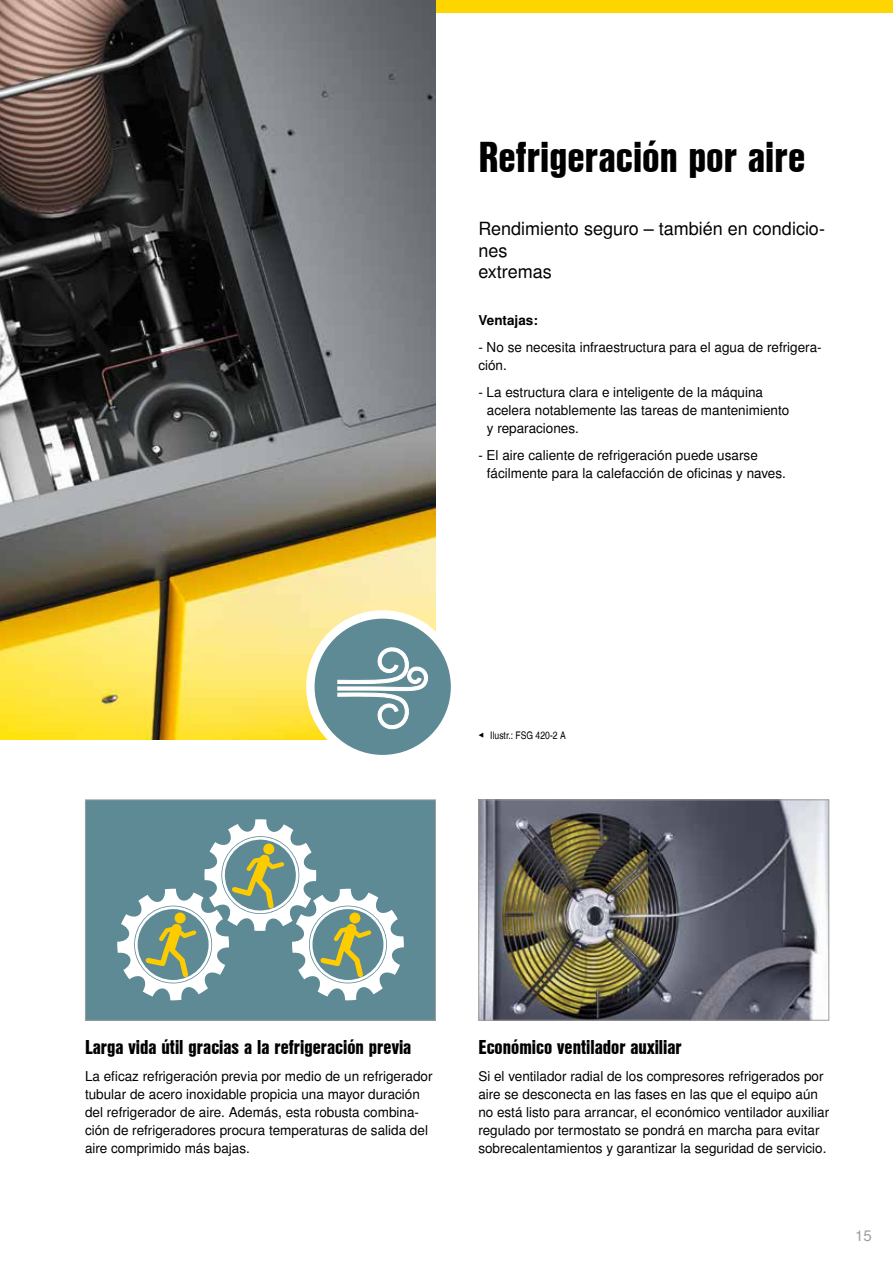
<style>
.page{position:relative;width:893px;height:1263px;background:#fff}
.page>*{position:absolute;margin:0;border:0;box-sizing:border-box;transform-origin:0 0}
.t1{font:42px "Nimbus San L Bla Con";color:#000}
.t2{font:19.5px "Nimbus San L Bla Con";color:#000}
.t3{font:18px/21.6px "Nimbus San L";color:#000}
.t4{font:15px "Nimbus San L";color:#9d9d9c}
.t5{font:13.5px/18px "Nimbus San L";color:#000}
.t6{font:700 13.5px "Nimbus San L";color:#000}
.t7{font:10.5px "Nimbus San L Reg Con";color:#000}
.s1{font-family:"Nimbus San L";font-weight:900}
</style>
<div class="page">
<div style="left:436px;top:0;width:457px;height:13px;background:#ffd500"></div>
<img style="left:0;top:0;width:436px;height:740px">
<img style="left:480px;top:801px;width:347px;height:217px">
<div style="left:478px;top:799px;width:351px;height:221px;border:1px solid #9d9d9c"></div>
<div style="left:85px;top:800px;width:350px;height:220px;background:#5e8a95"></div>
<svg style="left:117px;top:819px;width:287px;height:181px"></svg>
<div style="left:349px;top:912px;width:11px;height:11px;background:#fc0;border-radius:50%"></div>
<div style="left:85px;top:799px;width:351px;height:221px;border:1px solid #9d9d9c"></div>
<svg style="left:306px;top:610px;width:145px;height:145px"></svg>
<h1 class="t1" style="left:478px;top:126px;width:329px">Refrigeración por aire</h1>
<h3 class="t3" style="left:478px;top:218px;width:348px">Rendimiento seguro – también en condicio&shy;nes<br>extremas</h3>
<p class="t6" style="left:478px;top:312px;width:61px">Ventajas:</p>
<p class="t5" style="left:478px;top:339px;width:345px">- No se necesita infraestructura para el agua de refrigera&shy;ción.</p>
<p class="t5" style="left:487px;top:384px;width:304px;text-indent:-9px">- La estructura clara e inteligente de la máquina acelera notablemente las tareas de mantenimiento y reparaciones.</p>
<p class="t5" style="left:487px;top:447px;width:301px;text-indent:-9px">- El aire caliente de refrigeración puede usarse fácilmente para la calefacción de oficinas y naves.</p>
<p class="t7" style="left:478px;top:729px;width:89px"><span class="s1">◂</span> Ilustr.: FSG 420-2 A</p>
<h2 class="t2" style="left:85px;top:1033px;width:328px">Larga vida útil gracias a la refrigeración previa</h2>
<p class="t5" style="left:85px;top:1068px;width:349px">La eficaz refrigeración previa por medio de un refrigerador tubular de acero inoxidable propicia una mayor duración del refrigerador de aire. Además, esta robusta combina&shy;ción de refrigeradores procura temperaturas de salida del aire comprimido más bajas.</p>
<h2 class="t2" style="left:478px;top:1033px;width:205px">Económico ventilador auxiliar</h2>
<p class="t5" style="left:478px;top:1068px;width:352px">Si el ventilador radial de los compresores refrigerados por aire se desconecta en las fases en las que el equipo aún no está listo para arrancar, el económico ventilador auxiliar regulado por termostato se pondrá en marcha para evitar sobrecalentamientos y garantizar la seguridad de servicio.</p>
<p class="t4" style="left:855px;top:1226px;width:18px">15</p>
</div>
